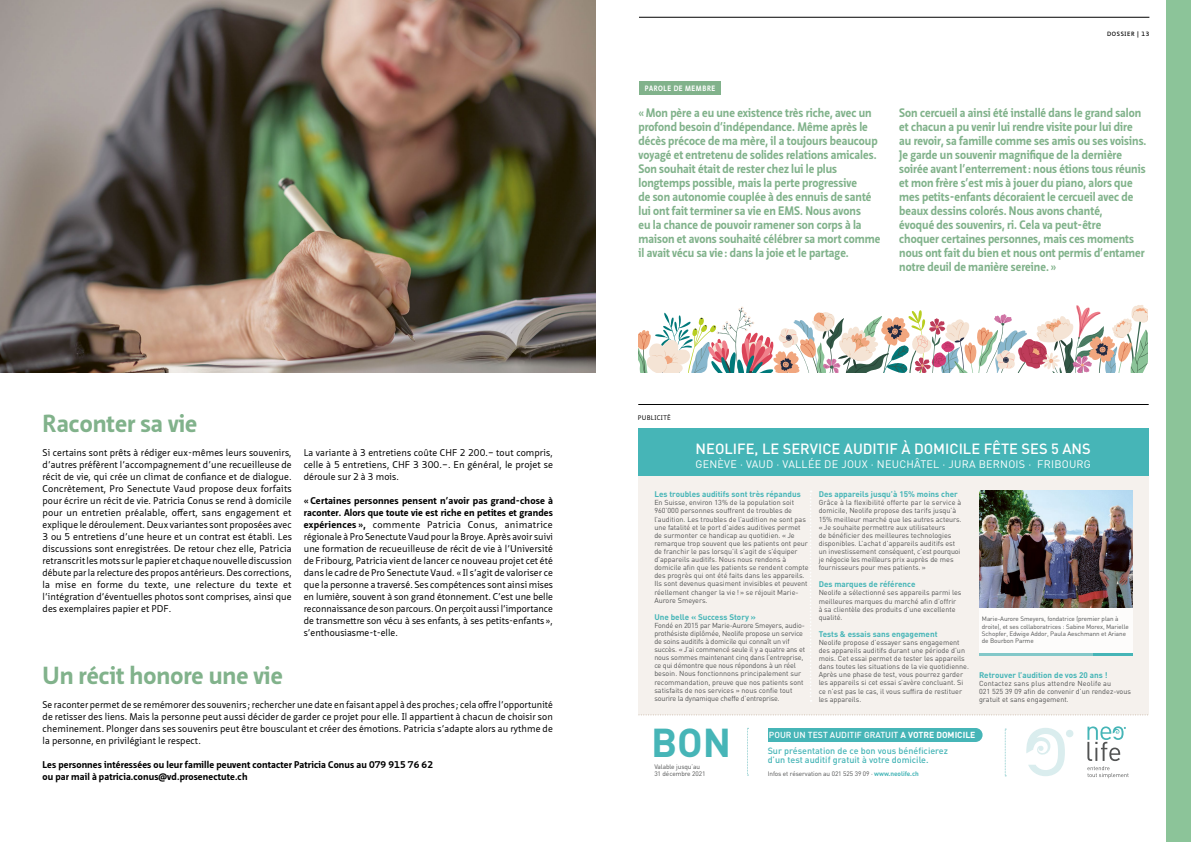
<style>
.page{position:relative;width:1191px;height:842px;background:#fff}
.page>*{position:absolute;margin:0;border:0;box-sizing:border-box;transform-origin:0 0}
.t1{font:700 39.8px "DIN";color:#46b5b7}
.t2{font:700 24px "Neue Sans Pro";color:#81b28b}
.t3{font:500 14.6px "DIN";color:#fff}
.t4{font:700 12px/14px "Neue Sans Pro";color:#81b28b;scale:.93 1}
.t5{font:10.8px "DIN";letter-spacing:.02em;color:#fff}
.t6{font:9.5px/12px "Neue Sans Pro";letter-spacing:.01em;color:#000;text-align:justify}
.t7{font:700 9.5px/12px "Neue Sans Pro";letter-spacing:.01em;color:#000}
.t8{font:500 9px/9px "DIN";color:#46b5b7}
.t9{font:500 8.7px "DIN";color:#fff}
.t10{font:700 8.1px "DIN";color:#46b5b7}
.t11{font:700 7.5px "Neue Sans Pro";letter-spacing:.085em;color:#fff;scale:.9 1}
.t12{font:7.2px/8.1px "DIN";color:#525353}
.t13{font:7.2px/8.1px "DIN";letter-spacing:-.02em;color:#525353}
.t14{font:6.5px/7.3px "DIN";letter-spacing:-.01em;color:#525353}
.t15{font:6.5px "Neue Sans Pro";letter-spacing:.05em;color:#000}
.t16{font:6.3px/7.2px "DIN";letter-spacing:-.01em;color:#525353}
.t17{font:600 6px "Neue Sans Pro";letter-spacing:.11em;color:#000}
.s1{font-weight:700}
.s2{font-weight:700;color:#46b5b7}
</style>
<div class="page">
<div style="left:1165px;top:0;width:26px;height:842px;background:#8cc499"></div>
<img style="left:0;top:0;width:595px;height:372px">
<div style="left:638px;top:443px;width:510px;height:272px;background:#f5f1ed"></div>
<div style="left:638px;top:428px;width:510px;height:48px;background:#46b5b7"></div>
<svg style="left:1087px;top:726px;width:41px;height:52px"></svg>
<svg style="left:747px;top:728px;width:1px;height:48px"></svg>
<div style="left:767px;top:728px;width:208px;height:14px;background:#46b5b7"></div>
<svg style="left:638px;top:714px;width:510px;height:1px"></svg>
<svg style="left:810px;top:491px;width:1px;height:211px"></svg>
<svg style="left:1026px;top:728px;width:39px;height:48px"></svg>
<div style="left:1066px;top:730px;width:7px;height:7px;background:#daedee;border-radius:50%"></div>
<div style="left:968px;top:728px;width:14px;height:14px;background:#46b5b7;border-radius:50%"></div>
<div style="left:979px;top:605px;width:153px;height:50px;background:#fff"></div>
<hr style="left:979px;top:653px;width:153px;height:3px;background:#46b5b7">
<svg style="left:1004px;top:729px;width:2px;height:47px"></svg>
<img style="left:979px;top:490px;width:153px;height:117px">
<hr style="left:979px;top:653px;width:113px;height:3px;background:#83c8c9">
<hr style="left:638px;top:404px;width:510px;height:1px;background:#000">
<div style="left:639px;top:82px;width:82px;height:13px;background:#81b28b"></div>
<svg style="left:638px;top:305px;width:510px;height:67px"></svg>
<hr style="left:639px;top:17px;width:510px;height:1px;background:#000">
<h2 class="t2" style="left:43px;top:408px;width:156px">Raconter sa vie</h2>
<p class="t6" style="left:43px;top:446px;width:251px">Si certains sont prêts à rédiger eux-mêmes leurs souvenirs, d’autres préfèrent l’accompagnement d’une recueilleuse de récit de vie, qui crée un climat de confiance et de dialogue.<br>Concrètement, Pro Senectute Vaud propose deux forfaits pour écrire un récit de vie. Patricia Conus se rend à domicile pour un entretien préalable, offert, sans engagement et explique le déroulement. Deux variantes sont proposées avec 3 ou 5 entretiens d’une heure et un contrat est établi. Les discussions sont enregistrées. De retour chez elle, Patricia retranscrit les mots sur le papier et chaque nouvelle discussion débute par la relecture des propos antérieurs. Des corrections, la mise en forme du texte, une relecture du texte et l’intégration d’éventuelles photos sont comprises, ainsi que des exemplaires papier et PDF.</p>
<p class="t6" style="left:304px;top:446px;width:251px">La variante à 3 entretiens coûte CHF 2 200.– tout compris, celle à 5 entretiens, CHF 3 300.–. En général, le projet se déroule sur 2 à 3 mois.</p>
<p class="t6" style="left:304px;top:494px;width:251px"><span class="s1">« Certaines personnes pensent n’avoir pas grand-chose à raconter. Alors que toute vie est riche en petites et grandes expériences »,</span> commente Patricia Conus, animatrice régionale à Pro Senectute Vaud pour la Broye. Après avoir suivi une formation de recueuilleuse de récit de vie à l’Université de Fribourg, Patricia vient de lancer ce nouveau projet cet été dans le cadre de Pro Senectute Vaud. « Il s’agit de valoriser ce que la personne a traversé. Ses compétences sont ainsi mises en lumière, souvent à son grand étonnement. C’est une belle reconnaissance de son parcours. On perçoit aussi l’importance de transmettre son vécu à ses enfants, à ses petits-enfants», s’enthousiasme-t-elle.</p>
<h2 class="t2" style="left:43px;top:660px;width:242px">Un récit honore une vie</h2>
<p class="t6" style="left:43px;top:698px;width:512px">Se raconter permet de se remémorer des souvenirs ; rechercher une date en faisant appel à des proches ; cela offre l’opportunité de retisser des liens. Mais la personne peut aussi décider de garder ce projet pour elle. Il appartient à chacun de choisir son cheminement. Plonger dans ses souvenirs peut être bousculant et créer des émotions. Patricia s’adapte alors au rythme de la personne, en privilégiant le respect.</p>
<p class="t7" style="left:43px;top:759px;width:392px">Les personnes intéressées ou leur famille peuvent contacter Patricia Conus au 079 915 76 62 ou par mail à patricia.conus@vd.prosenectute.ch</p>
<p class="t11" style="left:645px;top:83px;width:80px">PAROLE DE MEMBRE</p>
<p class="t17" style="left:1107px;top:30px;width:44px">DOSSIER | 13</p>
<p class="t4" style="left:638px;top:105px;width:262px">«Mon père a eu une existence très riche, avec un profond besoin d’indépendance. Même après le décès précoce de ma mère, il a toujours beaucoup voyagé et entretenu de solides relations amicales.<br>Son souhait était de rester chez lui le plus longtemps possible, mais la perte progressive<br>de son autonomie couplée à des ennuis de santé lui ont fait terminer sa vie en EMS. Nous avons<br>eu la chance de pouvoir ramener son corps à la maison et avons souhaité célébrer sa mort comme il avait vécu sa vie: dans la joie et le partage.</p>
<p class="t4" style="left:899px;top:105px;width:267px">Son cercueil a ainsi été installé dans le grand salon et chacun a pu venir lui rendre visite pour lui dire au revoir, sa famille comme ses amis ou ses voisins.<br>Je garde un souvenir magnifique de la dernière soirée avant l’enterrement: nous étions tous réunis et mon frère s’est mis à jouer du piano, alors que mes petits-enfants décoraient le cercueil avec de beaux dessins colorés. Nous avons chanté,<br>évoqué des souvenirs, ri. Cela va peut-être<br>choquer certaines personnes, mais ces moments nous ont fait du bien et nous ont permis d’entamer notre deuil de manière sereine.»</p>
<p class="t15" style="left:638px;top:413px;width:35px">PUBLICITÉ</p>
<h3 class="t3" style="left:695px;top:439px;width:397px">NEOLIFE, LE SERVICE AUDITIF À DOMICILE FÊTE SES 5 ANS</h3>
<p class="t10" style="left:818px;top:489px;width:141px">Des appareils jusqu’à 15% moins cher</p>
<p class="t12" style="left:818px;top:499px;width:145px">Grâce à la flexibilité offerte par le service à domicile, Neolife propose des tarifs jusqu’à 15% meilleur marché que les autres acteurs. « Je souhaite permettre aux utilisateurs<br>de bénéficier des meilleures technologies disponibles. L’achat d’appareils auditifs est un investissement conséquent, c’est pourquoi je négocie les meilleurs prix auprès de mes fournisseurs pour mes patients. »</p>
<p class="t10" style="left:818px;top:579px;width:98px">Des marques de référence</p>
<p class="t12" style="left:818px;top:589px;width:144px">Neolife a sélectionné ses appareils parmi les meilleures marques du marché afin d’offrir à sa clientèle des produits d’une excellente qualité.</p>
<p class="t10" style="left:818px;top:629px;width:120px">Tests &amp; essais sans engagement</p>
<p class="t12" style="left:818px;top:638px;width:152px">Neolife propose d’essayer sans engagement des appareils auditifs durant une période d’un mois. Cet essai permet de tester les appareils dans toutes les situations de la vie quotidienne.<br>Après une phase de test, vous pourrez garder les appareils si cet essai s’avère concluant. Si ce n’est pas le cas, il vous suffira de restituer les appareils.</p>
<p class="t5" style="left:695px;top:457px;width:397px">GENÈVE · VAUD · VALLÉE DE JOUX · NEUCHÂTEL · JURA BERNOIS · FRIBOURG</p>
<p class="t10" style="left:654px;top:489px;width:148px">Les troubles auditifs sont très répandus</p>
<p class="t12" style="left:654px;top:499px;width:156px">En Suisse, environ 13% de la population soit 960’000 personnes souffrent de troubles de l’audition. Les troubles de l’audition ne sont pas une fatalité et le port d’aides auditives permet de surmonter ce handicap au quotidien. « Je remarque trop souvent que les patients ont peur de franchir le pas lorsqu’il s’agit de s’équiper d’appareils auditifs. Nous nous rendons à domicile afin que les patients se rendent compte des progrès qui ont été faits dans les appareils.<br>Ils sont devenus quasiment invisibles et peuvent réellement changer la vie ! » se réjouit Marie-Aurore Smeyers.</p>
<p class="t10" style="left:654px;top:611px;width:103px">Une belle « Success Story »</p>
<p class="t13" style="left:654px;top:621px;width:152px">Fondé en 2015 par Marie-Aurore Smeyers, audio&shy;prothésiste diplômée, Neolife propose un service de soins auditifs à domicile qui connaît un vif succès. « J’ai commencé seule il y a quatre ans et nous sommes maintenant cinq dans l’entreprise, ce qui démontre que nous répondons à un réel besoin. Nous fonctionnons principalement sur recommandation, preuve que nos patients sont satisfaits de nos services » nous confie tout sourire la dynamique cheffe d’entreprise.</p>
<p class="t16" style="left:982px;top:615px;width:148px">Marie-Aurore Smeyers, fondatrice (premier plan à droite), et ses collaboratrices : Sabine Morex, Marielle Schopfer, Edwige Addor, Paula Aeschmann et Ariane de Bourbon Parme</p>
<p class="t10" style="left:979px;top:669px;width:130px">Retrouver l’audition de vos 20 ans !</p>
<p class="t12" style="left:979px;top:679px;width:153px">Contactez sans plus attendre Neolife au<br>021 525 39 09 afin de convenir d’un rendez-vous gratuit et sans engagement.</p>
<h1 class="t1" style="left:651px;top:716px;width:82px">BON</h1>
<p class="t14" style="left:654px;top:763px;width:53px">Valable jusqu’au<br>31 décembre 2021</p>
<p class="t9" style="left:769px;top:729px;width:208px">POUR UN TEST AUDITIF GRATUIT <span class="s1">A VOTRE DOMICILE</span></p>
<p class="t8" style="left:767px;top:746px;width:182px">Sur présentation de ce bon vous bénéficierez d’un test auditif gratuit à votre domicile.</p>
<p class="t14" style="left:767px;top:770px;width:153px">Infos et réservation au 021 525 39 09 · <span class="s2">www.neolife.ch</span></p>
</div>
